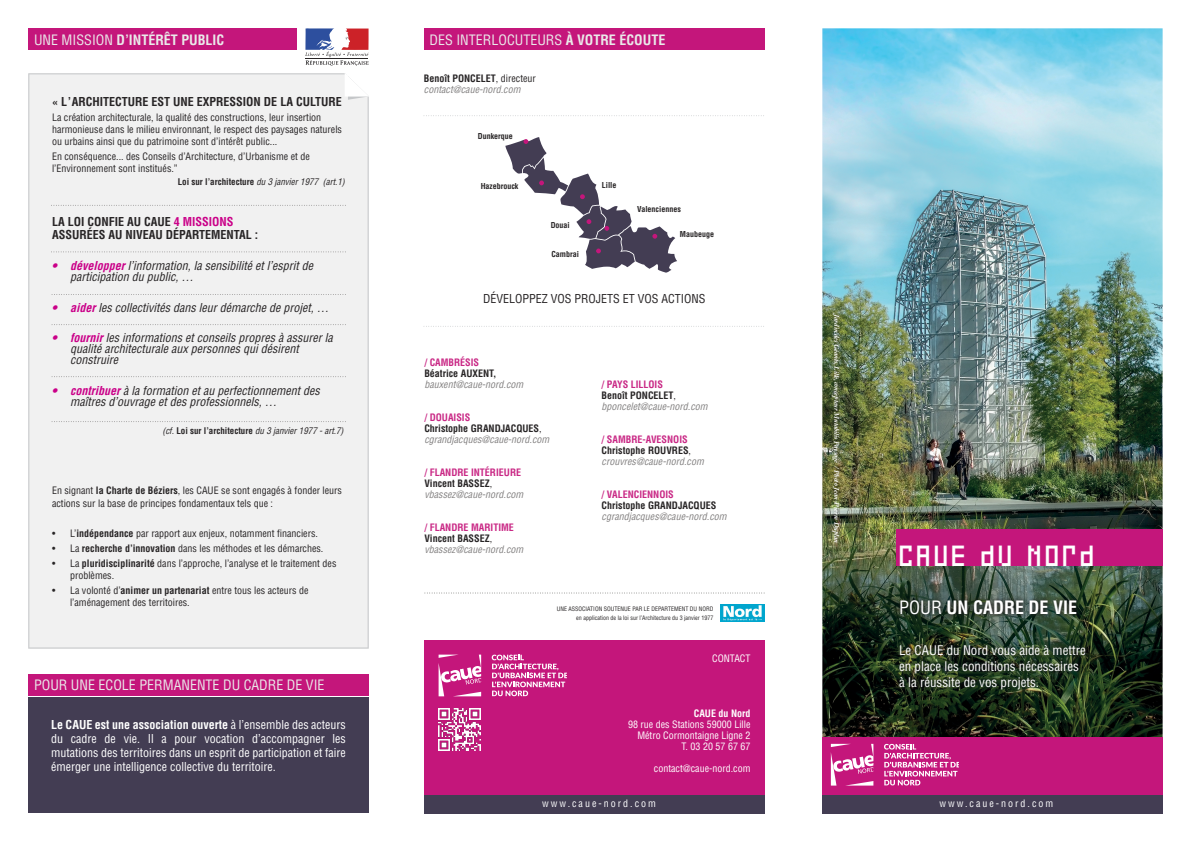
<style>
.page{position:relative;width:1191px;height:842px;background:#fff}
.page>*{position:absolute;margin:0;border:0;box-sizing:border-box;transform-origin:0 0}
.t1{font:35px "Eboy REG Beta";color:#fff}
.t2{font:700 condensed 18px "Helvetica LT Std";color:#fff}
.t3{font:condensed 14px "Helvetica LT Std";color:#eaeaea}
.t4{font:700 condensed 14px "Helvetica LT Std";color:#eaeaea}
.t5{font:condensed 13px/15.6px "Helvetica LT Std";color:#fff}
.t6{font:italic condensed 12px/11px "Helvetica LT Std";color:#272425}
.t7{font:condensed 12px/14px "Helvetica LT Std";color:#fff;text-align:justify}
.t8{font:700 condensed 12px/13px "Helvetica LT Std";color:#272425}
.t9{font:condensed 12px "Helvetica LT Std";color:#272425}
.t10{font:condensed 10px/12px "Helvetica LT Std";color:#272425}
.t11{font:italic condensed 10px/11px "Helvetica LT Std";color:#838181}
.t12{font:condensed 10px/11px "Helvetica LT Std";color:#fff;text-align:right}
.t13{font:700 condensed 10px "Helvetica LT Std";color:#272425}
.t14{font:condensed 10px "Helvetica LT Std";letter-spacing:.2em;color:#fff}
.t15{font:700 condensed 10px "Helvetica LT Std";color:#c92885}
.t16{font:700 condensed 10px "Helvetica LT Std";color:#fff}
.t17{font:italic condensed 9px "Helvetica LT Std";color:#272425}
.t18{font:700 condensed 8px "Helvetica LT Std";color:#272425}
.t19{font:italic 700 7px "Adobe Caslon Pro";color:#fff}
.t20{font:condensed 6px/8.8px "Helvetica LT Std";color:#272425;text-align:right}
.s1{font-weight:400}
.s2{font-weight:700;font-style:normal}
.s3{color:#ca0088}
.s4{font-weight:700;color:#ca0088}
.s5{font-weight:700}
.s6{font-weight:700;font-style:normal;color:#272425}
.s7{font-style:normal;color:#272425}
.s8{font-weight:700;font-style:normal;color:#c92885}
</style>
<div class="page">
<img style="left:822px;top:28px;width:340px;height:709px">
<img style="left:828px;top:310px;width:15px;height:237px">
<img style="left:895px;top:595px;width:186px;height:24px">
<img style="left:894px;top:640px;width:196px;height:54px">
<div style="left:896px;top:529px;width:266px;height:37px;background:#c4167b"></div>
<div style="left:822px;top:737px;width:340px;height:58px;background:#c4167b"></div>
<svg style="left:425px;top:592px;width:339px;height:1px"></svg>
<svg style="left:424px;top:115px;width:338px;height:1px"></svg>
<svg style="left:424px;top:326px;width:338px;height:1px"></svg>
<div style="left:424px;top:795px;width:340px;height:19px;background:#433d53"></div>
<div style="left:822px;top:795px;width:340px;height:19px;background:#433d53"></div>
<div style="left:424px;top:640px;width:340px;height:155px;background:#c4167b"></div>
<img style="left:721px;top:604px;width:43px;height:18px">
<svg style="left:305px;top:29px;width:64px;height:37px"></svg>
<div style="left:28px;top:698px;width:341px;height:115px;background:#433d53"></div>
<div style="left:28px;top:73px;width:341px;height:575px;background:#f1f1f1"></div>
<svg style="left:505px;top:137px;width:172px;height:136px"></svg>
<svg style="left:344px;top:73px;width:25px;height:27px"></svg>
<svg style="left:52px;top:205px;width:293px;height:1px"></svg>
<svg style="left:438px;top:655px;width:43px;height:41px"></svg>
<svg style="left:492px;top:655px;width:74px;height:41px"></svg>
<svg style="left:831px;top:744px;width:42px;height:41px"></svg>
<svg style="left:884px;top:744px;width:74px;height:41px"></svg>
<svg style="left:52px;top:294px;width:293px;height:1px"></svg>
<svg style="left:52px;top:421px;width:293px;height:1px"></svg>
<svg style="left:52px;top:324px;width:293px;height:1px"></svg>
<svg style="left:52px;top:376px;width:293px;height:1px"></svg>
<svg style="left:52px;top:251px;width:293px;height:1px"></svg>
<div style="left:28px;top:28px;width:269px;height:22px;background:#c4167b"></div>
<div style="left:28px;top:674px;width:341px;height:21px;background:#c4167b"></div>
<div style="left:424px;top:28px;width:340px;height:22px;background:#c4167b"></div>
<img style="left:438px;top:709px;width:42px;height:42px">
<h3 class="t4" style="left:34px;top:34px;width:192px"><span class="s1">UNE MISSION</span> D’INTÉRÊT PUBLIC</h3>
<p class="t8" style="left:52px;top:97px;width:291px">« L’ARCHITECTURE EST UNE EXPRESSION DE LA CULTURE</p>
<p class="t10" style="left:52px;top:113px;width:291px">La création architecturale, la qualité des constructions, leur insertion harmonieuse dans le milieu environnant, le respect des paysages naturels ou urbains ainsi que du patrimoine sont d’intérêt public...</p>
<p class="t10" style="left:52px;top:152px;width:259px">En conséquence... des Conseils d’Architecture, d’Urbanisme et de l’Environnement sont institués.”</p>
<p class="t17" style="left:178px;top:179px;width:169px"><span class="s2">Loi sur l’architecture</span> du 3 janvier 1977 (art.1)</p>
<p class="t8" style="left:52px;top:217px;width:208px">LA LOI CONFIE AU CAUE <span class="s3">4 MISSIONS<br></span>ASSURÉES AU NIVEAU DÉPARTEMENTAL :</p>
<p class="t6" style="left:70px;top:262px;width:244px;text-indent:-18px"><span class="s4">• développer</span>l’information, la sensibilité et l’esprit de participation du public, …</p>
<p class="t6" style="left:52px;top:304px;width:278px"><span class="s4">• aider</span>les collectivités dans leur démarche de projet, …</p>
<p class="t6" style="left:70px;top:334px;width:264px;text-indent:-18px"><span class="s4">• fournir</span>les informations et conseils propres à assurer la qualité architecturale aux personnes qui désirent construire</p>
<p class="t6" style="left:70px;top:387px;width:251px;text-indent:-18px"><span class="s4">• contribuer</span>à la formation et au perfectionnement des maîtres d’ouvrage et des professionnels, …</p>
<p class="t17" style="left:162px;top:427px;width:183px">(cf. <span class="s2">Loi sur l’architecture</span> du 3 janvier 1977 - art.7)</p>
<p class="t10" style="left:52px;top:486px;width:291px;line-height:13px">En signant <span class="s5">la Charte de Béziers</span>, les CAUE se sont engagés à fonder leurs actions sur la base de principes fondamentaux tels que :</p>
<p class="t10" style="left:52px;top:529px;width:267px">• L’<span class="s5">indépendance</span> par rapport aux enjeux, notamment financiers.</p>
<p class="t10" style="left:52px;top:544px;width:273px">• La <span class="s5">recherche d’innovation</span> dans les méthodes et les démarches.</p>
<p class="t10" style="left:70px;top:558px;width:268px;text-indent:-18px">• La <span class="s5">pluridisciplinarité</span> dans l’approche, l’analyse et le traitement des problèmes.</p>
<p class="t10" style="left:70px;top:585px;width:240px;text-indent:-18px">• La volonté d’<span class="s5">animer un partenariat</span> entre tous les acteurs de l’aménagement des territoires.</p>
<h3 class="t3" style="left:34px;top:680px;width:292px">POUR UNE ECOLE PERMANENTE DU CADRE DE VIE</h3>
<p class="t7" style="left:51px;top:720px;width:296px"><span class="s5">Le CAUE est une association ouverte</span> à l’ensemble des acteurs du cadre de vie. Il a pour vocation d’accompagner les mutations des territoires dans un esprit de participation et faire émerger une intelligence collective du territoire.</p>
<h3 class="t3" style="left:429px;top:34px;width:237px">DES INTERLOCUTEURS <span class="s5">À VOTRE ÉCOUTE</span></h3>
<p class="t11" style="left:424px;top:74px;width:113px"><span class="s6">Benoît PONCELET</span><span class="s7">, directeur </span>contact@caue-nord.com</p>
<p class="t18" style="left:478px;top:133px;width:37px">Dunkerque</p>
<p class="t18" style="left:481px;top:183px;width:39px">Hazebrouck</p>
<p class="t18" style="left:602px;top:183px;width:16px">Lille</p>
<p class="t18" style="left:551px;top:223px;width:21px">Douai</p>
<p class="t18" style="left:551px;top:251px;width:29px">Cambrai</p>
<p class="t18" style="left:637px;top:207px;width:45px">Valenciennes</p>
<p class="t18" style="left:680px;top:231px;width:36px">Maubeuge</p>
<p class="t9" style="left:483px;top:294px;width:224px">DÉVELOPPEZ VOS PROJETS ET VOS ACTIONS</p>
<p class="t15" style="left:424px;top:359px;width:56px">/ CAMBRÉSIS</p>
<p class="t13" style="left:424px;top:370px;width:74px">Béatrice AUXENT,</p>
<p class="t11" style="left:424px;top:381px;width:100px">bauxent@caue-nord.com</p>
<p class="t11" style="left:424px;top:414px;width:126px"><span class="s8">/ DOUAISIS<br></span><span class="s6">Christophe GRANDJACQUES</span><span class="s7">, </span>cgrandjacques@caue-nord.com</p>
<p class="t11" style="left:424px;top:469px;width:100px"><span class="s8">/ FLANDRE INTÉRIEURE<br></span><span class="s6">Vincent BASSEZ</span><span class="s7">, </span>vbassez@caue-nord.com</p>
<p class="t11" style="left:424px;top:524px;width:100px"><span class="s8">/ FLANDRE MARITIME<br></span><span class="s6">Vincent BASSEZ</span><span class="s7">, </span>vbassez@caue-nord.com</p>
<p class="t11" style="left:601px;top:381px;width:108px"><span class="s8">/ PAYS LILLOIS<br></span><span class="s6">Benoît PONCELET</span><span class="s7">, </span>bponcelet@caue-nord.com</p>
<p class="t11" style="left:601px;top:436px;width:104px"><span class="s8">/ SAMBRE-AVESNOIS<br></span><span class="s6">Christophe ROUVRES</span><span class="s7">, </span>crouvres@caue-nord.com</p>
<p class="t15" style="left:601px;top:491px;width:74px">/ VALENCIENNOIS</p>
<p class="t13" style="left:601px;top:502px;width:116px">Christophe GRANDJACQUES</p>
<p class="t11" style="left:601px;top:513px;width:126px">cgrandjacques@caue-nord.com</p>
<p class="t20" style="left:557px;top:605px;width:158px">UNE ASSOCIATION SOUTENUE PAR LE DEPARTEMENT DU NORD en application de la loi sur l’Architecture du 3 janvier 1977</p>
<p class="t12" style="left:712px;top:654px;width:40px">CONTACT</p>
<p class="t19" style="left:839px;top:314px;width:230px;rotate:90deg">Jardin des Géants, Lille, concepteur Mutabilis Paysage /Photo Jean-Pierre Duplan</p>
<h1 class="t1" style="left:897px;top:534px;width:200px">CAUE DU NORD</h1>
<h2 class="t2" style="left:899px;top:601px;width:180px"><span class="s1">POUR</span> UN CADRE DE VIE</h2>
<h3 class="t5" style="left:899px;top:645px;width:188px">Le CAUE du Nord vous aide à mettre en place les conditions nécessaires à la réussite de vos projets.</h3>
<p class="t16" style="left:694px;top:709px;width:58px">CAUE du Nord</p>
<p class="t12" style="left:628px;top:720px;width:124px">98 rue des Stations 59000 Lille<br>Métro Cormontaigne Ligne 2<br>T. 03 20 57 67 67</p>
<p class="t12" style="left:654px;top:764px;width:98px">contact@caue-nord.com</p>
<p class="t14" style="left:542px;top:800px;width:115px">www.caue-nord.com</p>
<p class="t14" style="left:939px;top:800px;width:115px">www.caue-nord.com</p>
</div>
